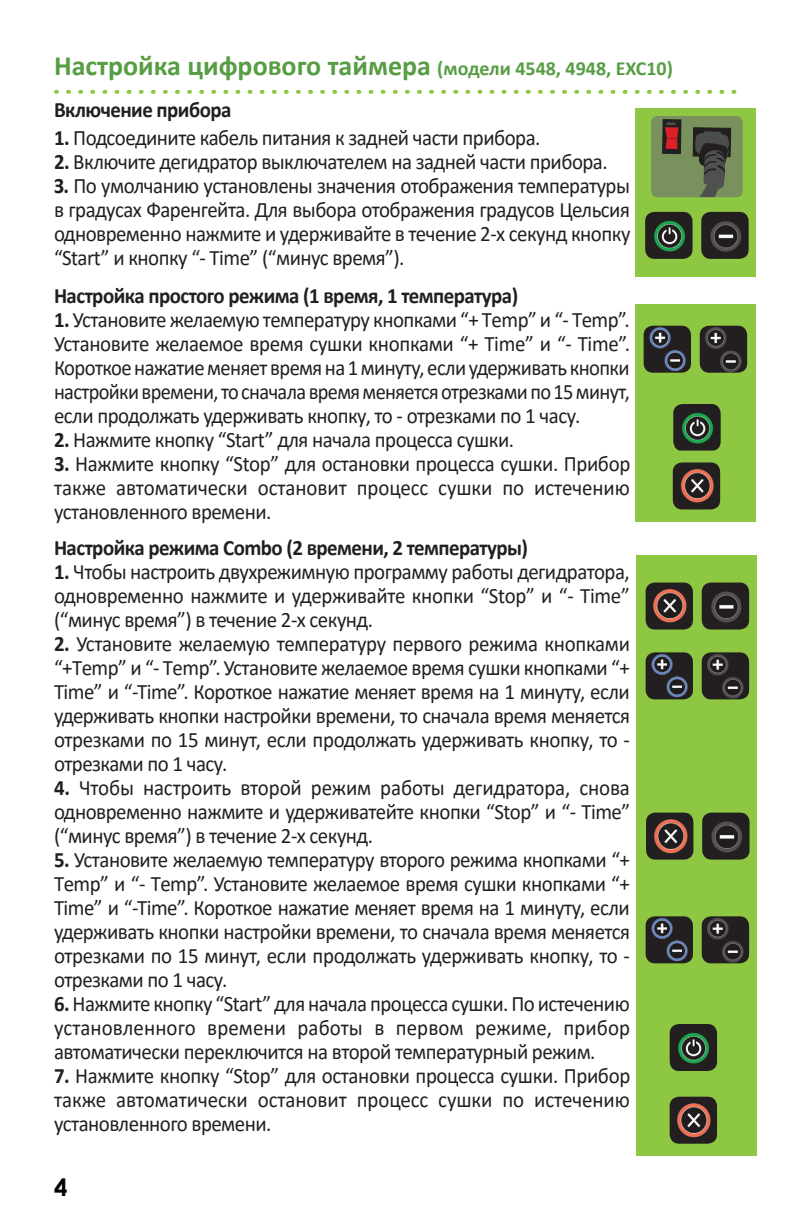
<style>
.page{position:relative;width:792px;height:1224px;background:#fff}
.page>*{position:absolute;margin:0;border:0;box-sizing:border-box;transform-origin:0 0}
.t1{font:700 28px "Calibri";color:#569d43}
.t2{font:700 24px "Century Gothic";color:#000}
.t3{font:22px/24px "Calibri";letter-spacing:-.025em;color:#231f20;text-align:justify;scale:.95 1}
.t4{font:700 22px "Calibri";letter-spacing:-.025em;color:#231f20;scale:.95 1}
.t5{font:5px "Courier";color:#939598;scale:.77 1}
.s1{font-size:20px}
.s2{font-weight:700}
</style>
<div class="page">
<div style="left:636px;top:555px;width:121px;height:600px;background:#8ec741"></div>
<div style="left:635px;top:304px;width:120px;height:218px;background:#8ec741"></div>
<svg style="left:56px;top:90px;width:678px;height:4px"></svg>
<img style="left:646px;top:652px;width:47px;height:47px">
<img style="left:702px;top:652px;width:47px;height:47px">
<img style="left:646px;top:813px;width:47px;height:47px">
<img style="left:702px;top:813px;width:48px;height:47px">
<img style="left:646px;top:916px;width:47px;height:47px">
<img style="left:702px;top:916px;width:47px;height:47px">
<img style="left:646px;top:583px;width:47px;height:47px">
<img style="left:702px;top:583px;width:47px;height:47px">
<img style="left:670px;top:1024px;width:47px;height:47px">
<img style="left:670px;top:1097px;width:47px;height:47px">
<div style="left:635px;top:108px;width:120px;height:168px;background:#8ec741"></div>
<img style="left:644px;top:326px;width:47px;height:47px">
<img style="left:700px;top:326px;width:47px;height:47px">
<img style="left:645px;top:212px;width:48px;height:47px">
<img style="left:701px;top:212px;width:48px;height:47px">
<svg style="left:651px;top:116px;width:92px;height:81px;background:#68724f"></svg>
<img style="left:673px;top:404px;width:48px;height:47px">
<img style="left:673px;top:462px;width:47px;height:47px">
<p class="t1" style="left:54px;top:54px;width:621px">Настройка цифрового таймера <span class="s1">(модели 4548, 4948, EXC10)</span></p>
<p class="t4" style="left:54px;top:101px;width:188px">Включение прибора</p>
<p class="t3" style="left:54px;top:128px;width:514px"><span class="s2">1.</span> Подсоедините кабель питания к задней части прибора.</p>
<p class="t3" style="left:54px;top:152px;width:608px;text-align:left"><span class="s2">2.</span> Включите дегидратор выключателем на задней части прибора.<br><span class="s2">З.</span> По умолчанию установлены значения отображения температуры в градусах Фаренгейта. Для выбора отображения градусов Цельсия одновременно нажмите и удерживайте в течение 2-х секунд кнопку “Start” и кнопку “- Тime” (“минус время”).</p>
<p class="t4" style="left:54px;top:286px;width:490px">Настройка простого режима (1 время, 1 температура)</p>
<p class="t3" style="left:54px;top:309px;width:608px"><span class="s2">1.</span> Установите желаемую температуру кнопками “+ Тemp” и “- Тemp”.<br>Установите желаемое время сушки кнопками “+ Тime” и “- Тime”.<br>Короткое нажатие меняет время на 1 минуту, если удерживать кнопки настройки времени, то сначала время меняется отрезками по 15 минут, если продолжать удерживать кнопку, то - отрезками по 1 часу.</p>
<p class="t3" style="left:54px;top:429px;width:486px"><span class="s2">2.</span> Нажмите кнопку “Start” для начала процесса сушки.</p>
<p class="t3" style="left:54px;top:453px;width:608px"><span class="s2">3.</span> Нажмите кнопку “Stop” для остановки процесса сушки. Прибор также автоматически остановит процесс сушки по истечению установленного времени.</p>
<p class="t4" style="left:54px;top:538px;width:501px">Настройка режима Combo (2 времени, 2 температуры)</p>
<p class="t3" style="left:54px;top:561px;width:608px"><span class="s2">1.</span> Чтобы настроить двухрежимную программу работы дегидратора, одновременно нажмите и удерживайте кнопки “Stop” и “- Тime” (“минус время”) в течение 2-х секунд.</p>
<p class="t3" style="left:54px;top:633px;width:608px"><span class="s2">2.</span> Установите желаемую температуру первого режима кнопками “+Тemp” и “- Тemp”. Установите желаемое время сушки кнопками “+ Тime” и “-Тime”. Короткое нажатие меняет время на 1 минуту, если удерживать кнопки настройки времени, то сначала время меняется отрезками по 15 минут, если продолжать удерживать кнопку, то - отрезками по 1 часу.</p>
<p class="t3" style="left:54px;top:777px;width:608px"><span class="s2">4.</span> Чтобы настроить второй режим работы дегидратора, снова одновременно нажмите и удерживатейте кнопки “Stop” и “- Тime” (“минус время”) в течение 2-х секунд.</p>
<p class="t3" style="left:54px;top:849px;width:608px"><span class="s2">5.</span> Установите желаемую температуру второго режима кнопками “+ Тemp” и “- Тemp”. Установите желаемое время сушки кнопками “+ Тime” и “-Тime”. Короткое нажатие меняет время на 1 минуту, если удерживать кнопки настройки времени, то сначала время меняется отрезками по 15 минут, если продолжать удерживать кнопку, то - отрезками по 1 часу.</p>
<p class="t3" style="left:54px;top:993px;width:608px"><span class="s2">6.</span> Нажмите кнопку “Start” для начала процесса сушки. По истечению установленного времени работы в первом режиме, прибор автоматически переключится на второй температурный режим.</p>
<p class="t3" style="left:54px;top:1065px;width:608px"><span class="s2">7.</span> Нажмите кнопку “Stop” для остановки процесса сушки. Прибор также автоматически остановит процесс сушки по истечению установленного времени.</p>
<p class="t2" style="left:54px;top:1172px;width:15px">4</p>
<p class="t5" style="left:666px;top:121px;width:14px;rotate:1deg">obpbq</p>
</div>
